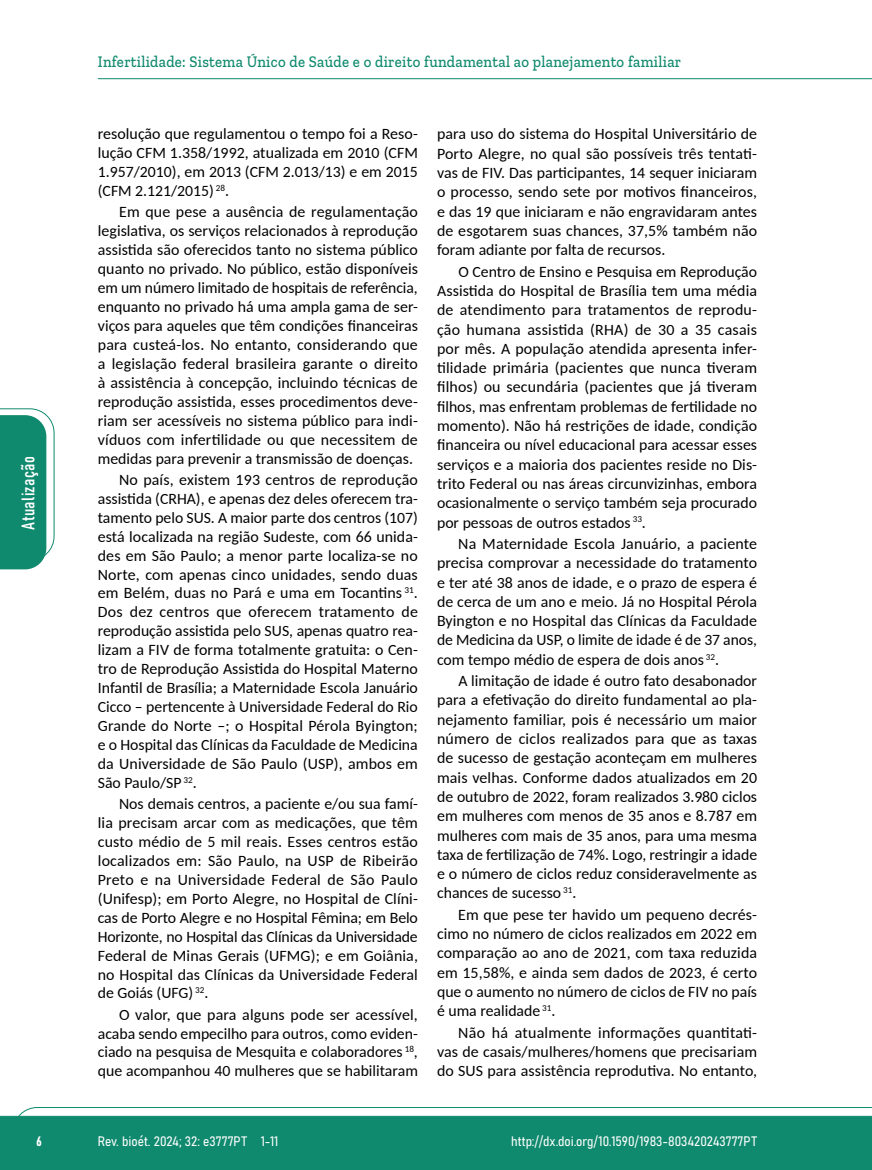
<style>
.page{position:relative;width:872px;height:1170px;background:#fff}
.page>*{position:absolute;margin:0;border:0;box-sizing:border-box;transform-origin:0 0}
.t1{font:18px "Bahnschrift";letter-spacing:.02em;color:#fff}
.t2{font:500 16.5px "Zilla Slab";letter-spacing:.02em;color:#108a6e;scale:.9 1}
.t3{font:15.75px/18.9px "Carlito";color:#000;text-align:justify}
.t4{font:13.5px "Bahnschrift";color:#fff}
</style>
<div class="page">
<svg style="left:12px;top:1107px;width:860px;height:62px;background:#2e9880"></svg>
<hr style="left:98px;top:78px;width:774px;height:1px;background:#108a6e">
<svg style="left:0;top:408px;width:55px;height:161px"></svg>
<p class="t1" style="left:15px;top:529px;width:75px;rotate:-90deg">Atualização</p>
<p class="t2" style="left:98px;top:53px;width:650px">Infertilidade: Sistema Único de Saúde e o direito fundamental ao planejamento familiar</p>
<p class="t3" style="left:98px;top:124px;width:321px">resolução que regulamentou o tempo foi a Reso&shy;lução CFM 1.358/1992, atualizada em 2010 (CFM 1.957/2010), em 2013 (CFM 2.013/13) e em 2015 (CFM 2.121/2015) <sup>28</sup>.</p>
<p class="t3" style="left:98px;top:202px;width:322px;text-indent:21px">Em que pese a ausência de regulamentação legislativa, os serviços relacionados à reprodução assistida são oferecidos tanto no sistema público quanto no privado. No público, estão disponíveis em um número limitado de hospitais de referência, enquanto no privado há uma ampla gama de ser&shy;viços para aqueles que têm condições financeiras para custeá-los. No entanto, considerando que a legislação federal brasileira garante o direito à assistência à concepção, incluindo técnicas de reprodução assistida, esses procedimentos deve&shy;riam ser acessíveis no sistema público para indi&shy;víduos com infertilidade ou que necessitem de medidas para prevenir a transmissão de doenças.</p>
<p class="t3" style="left:98px;top:469px;width:322px;text-indent:21px">No país, existem 193 centros de reprodução assistida (CRHA), e apenas dez deles oferecem tra&shy;tamento pelo SUS. A maior parte dos centros (107) está localizada na região Sudeste, com 66 unida&shy;des em São Paulo; a menor parte localiza-se no Norte, com apenas cinco unidades, sendo duas em Belém, duas no Pará e uma em Tocantins <sup>31</sup>.<br>Dos dez centros que oferecem tratamento de reprodução assistida pelo SUS, apenas quatro rea&shy;lizam a FIV de forma totalmente gratuita: o Cen&shy;tro de Reprodução Assistida do Hospital Materno Infantil de Brasília; a Maternidade Escola Januário Cicco – pertencente à Universidade Federal do Rio Grande do Norte –; o Hospital Pérola Byington; e o Hospital das Clínicas da Faculdade de Medicina da Universidade de São Paulo (USP), ambos em São Paulo/SP <sup>32</sup>.</p>
<p class="t3" style="left:98px;top:793px;width:322px;text-indent:21px">Nos demais centros, a paciente e/ou sua famí&shy;lia precisam arcar com as medicações, que têm custo médio de 5 mil reais. Esses centros estão localizados em: São Paulo, na USP de Ribeirão Preto e na Universidade Federal de São Paulo (Unifesp); em Porto Alegre, no Hospital de Clíni&shy;cas de Porto Alegre e no Hospital Fêmina; em Belo Horizonte, no Hospital das Clínicas da Universidade Federal de Minas Gerais (UFMG); e em Goiânia, no Hospital das Clínicas da Universidade Federal de Goiás (UFG) <sup>32</sup>.</p>
<p class="t3" style="left:98px;top:1004px;width:321px;text-indent:21px">O valor, que para alguns pode ser acessível, acaba sendo empecilho para outros, como eviden&shy;ciado na pesquisa de Mesquita e colaboradores <sup>18</sup>, que acompanhou 40 mulheres que se habilitaram</p>
<p class="t3" style="left:437px;top:124px;width:322px;line-height:19.4px">para uso do sistema do Hospital Universitário de Porto Alegre, no qual são possíveis três tentati&shy;vas de FIV. Das participantes, 14 sequer iniciaram o processo, sendo sete por motivos financeiros, e das 19 que iniciaram e não engravidaram antes de esgotarem suas chances, 37,5% também não foram adiante por falta de recursos.</p>
<p class="t3" style="left:437px;top:261px;width:322px;line-height:19.4px;text-indent:21px">O Centro de Ensino e Pesquisa em Reprodução Assistida do Hospital de Brasília tem uma média de atendimento para tratamentos de reprodu&shy;ção humana assistida (RHA) de 30 a 35 casais por mês. A população atendida apresenta infer&shy;tilidade primária (pacientes que nunca tiveram filhos) ou secundária (pacientes que já tiveram filhos, mas enfrentam problemas de fertilidade no momento). Não há restrições de idade, condição financeira ou nível educacional para acessar esses serviços e a maioria dos pacientes reside no Dis&shy;trito Federal ou nas áreas circunvizinhas, embora ocasionalmente o serviço também seja procurado por pessoas de outros estados <sup>33</sup>.</p>
<p class="t3" style="left:437px;top:533px;width:322px;line-height:19.4px;text-indent:21px">Na Maternidade Escola Januário, a paciente precisa comprovar a necessidade do tratamento e ter até 38 anos de idade, e o prazo de espera é de cerca de um ano e meio. Já no Hospital Pérola Byington e no Hospital das Clínicas da Faculdade de Medicina da USP, o limite de idade é de 37 anos, com tempo médio de espera de dois anos <sup>32</sup>.</p>
<p class="t3" style="left:437px;top:670px;width:322px;line-height:19.4px;text-indent:21px">A limitação de idade é outro fato desabonador para a efetivação do direito fundamental ao pla&shy;nejamento familiar, pois é necessário um maior número de ciclos realizados para que as taxas de sucesso de gestação aconteçam em mulheres mais velhas. Conforme dados atualizados em 20 de outubro de 2022, foram realizados 3.980 ciclos em mulheres com menos de 35 anos e 8.787 em mulheres com mais de 35 anos, para uma mesma taxa de fertilização de 74%. Logo, restringir a idade e o número de ciclos reduz consideravelmente as chances de sucesso <sup>31</sup>.</p>
<p class="t3" style="left:437px;top:904px;width:321px;line-height:19.4px;text-indent:21px">Em que pese ter havido um pequeno decrés&shy;cimo no número de ciclos realizados em 2022 em comparação ao ano de 2021, com taxa reduzida em 15,58%, e ainda sem dados de 2023, é certo que o aumento no número de ciclos de FIV no país é uma realidade <sup>31</sup>.</p>
<p class="t3" style="left:437px;top:1022px;width:321px;line-height:19.4px;text-indent:21px">Não há atualmente informações quantitati&shy;vas de casais/mulheres/homens que precisariam do SUS para assistência reprodutiva. No entanto,</p>
<p class="t4" style="left:36px;top:1130px;width:7px">6</p>
<p class="t4" style="left:98px;top:1131px;width:182px">Rev. bioét. 2024; 32: e3777PT 1-11</p>
<p class="t4" style="left:511px;top:1131px;width:247px">http://dx.doi.org/10.1590/1983-803420243777PT</p>
</div>
